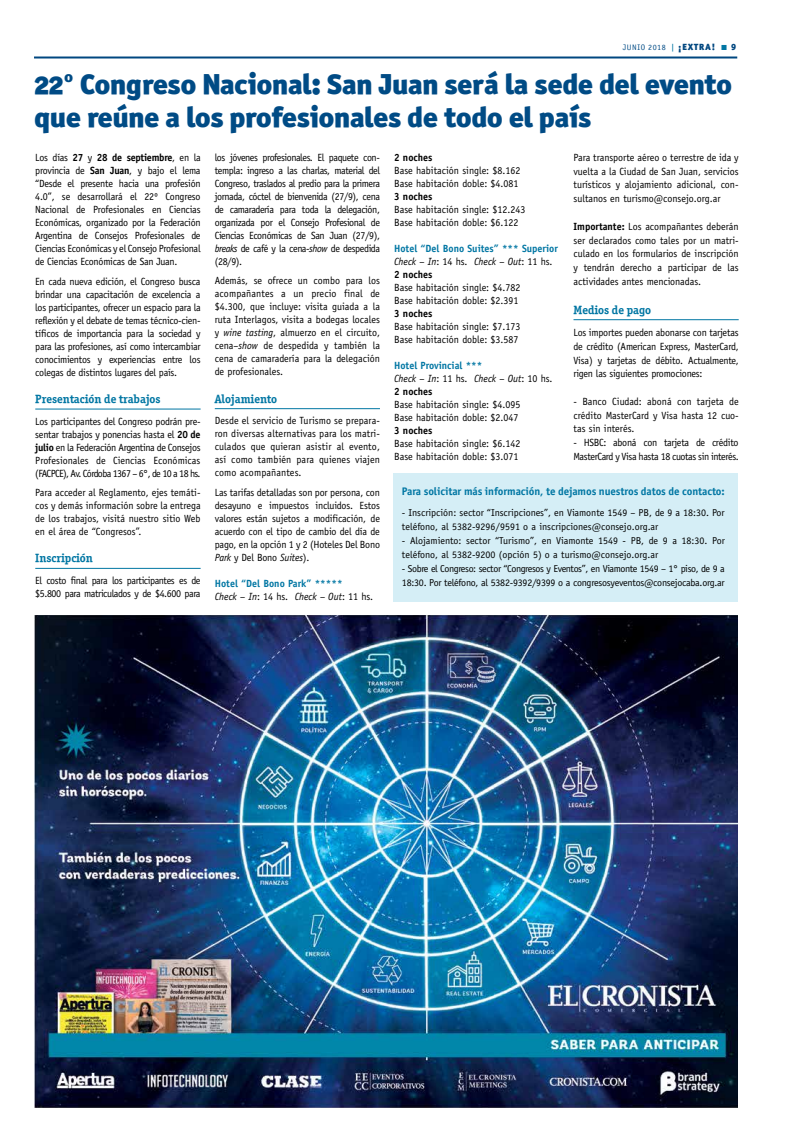
<style>
.page{position:relative;width:794px;height:1134px;background:#fff}
.page>*{position:absolute;margin:0;border:0;box-sizing:border-box;transform-origin:0 0}
.t1{font:29px/33px "Officina San Blk OSITCTT Black";letter-spacing:-.02em;color:#004b85}
.t2{font:700 12px "Officina Serif";color:#0076a3}
.t3{font:700 11px "Officina Sans";letter-spacing:-.01em;color:#0076a3}
.t4{font:10.4px/13px "Officina Sans";color:#000;text-align:justify;scale:.96 1}
.t5{font:700 10.4px/13px "Officina Sans";color:#0076a3;scale:.96 1}
.t6{font:10.4px/13px "Officina Sans";letter-spacing:-.04em;color:#000;scale:.96 1}
.t7{font:700 10.4px "Officina Sans";color:#000;scale:.96 1}
.t8{font:10px/14px "Officina Sans";color:#000}
.t9{font:10px/14px "Officina Sans";letter-spacing:-.04em;color:#000}
.t10{font:900 9px "Officina San ITC";color:#004780}
.t11{font:8px "Officina San ITC";letter-spacing:.075em;color:#004b85}
.s1{font-size:9px;color:#0076a3}
.s2{font-weight:900;font-size:9px;color:#004780}
.s3{font-weight:700}
.s4{font-style:italic}
.s5{font-weight:400;font-style:italic;color:#000}
.s6{font-weight:400;color:#000}
.s7{color:#000}
</style>
<div class="page">
<hr style="left:34px;top:57px;width:703px;height:2px;background:#004780">
<img style="left:34px;top:616px;width:704px;height:492px">
<hr style="left:35px;top:409px;width:166px;height:1px;background:#0076a3">
<hr style="left:35px;top:568px;width:166px;height:1px;background:#0076a3">
<hr style="left:215px;top:408px;width:165px;height:1px;background:#0076a3">
<hr style="left:573px;top:319px;width:165px;height:1px;background:#0076a3">
<div style="left:393px;top:473px;width:344px;height:128px;background:#d5eef6"></div>
<p class="t11" style="left:623px;top:43px;width:94px">JUNIO 2018 <span class="s1">|</span> <span class="s2">¡EXTRA!</span></p>
<p class="t10" style="left:731px;top:41px;width:7px">9</p>
<h1 class="t1" style="left:34px;top:67px;width:700px">22º Congreso Nacional: San Juan será la sede del evento que reúne a los profesionales de todo el país</h1>
<p class="t4" style="left:35px;top:151px;width:174px">Los días <span class="s3">27</span> y <span class="s3">28 de septiembre</span>, en la provincia de <span class="s3">San Juan</span>, y bajo el lema “Desde el presente hacia una profesión 4.0”, se desarrollará el 22º Congreso Nacional de Profesionales en Ciencias Económicas, organizado por la Federación Argentina de Consejos Profesionales de Ciencias Económicas y el Consejo Profesional de Ciencias Económicas de San Juan.</p>
<p class="t4" style="left:35px;top:275px;width:174px">En cada nueva edición, el Congreso busca brindar una capacitación de excelencia a los participantes, ofrecer un espacio para la reflexión y el debate de temas técnico-cien&shy;tíficos de importancia para la sociedad y para las profesiones, así como intercambiar conocimientos y experiencias entre los colegas de distintos lugares del país.</p>
<p class="t2" style="left:35px;top:392px;width:127px">Presentación de trabajos</p>
<p class="t4" style="left:35px;top:415px;width:174px">Los participantes del Congreso podrán pre&shy;sentar trabajos y ponencias hasta el <span class="s3">20 de julio</span> en la Federación Argentina de Consejos Profesionales de Ciencias Económicas (FACPCE), Av. Córdoba 1367 – 6°, de 10 a 18 hs.</p>
<p class="t4" style="left:35px;top:486px;width:174px">Para acceder al Reglamento, ejes temáti&shy;cos y demás información sobre la entrega de los trabajos, visitá nuestro sitio Web en el área de “Congresos”.</p>
<p class="t2" style="left:35px;top:551px;width:59px">Inscripción</p>
<p class="t6" style="left:35px;top:574px;width:174px">El costo final para los participantes es de $5.800 para matriculados y de $4.600 para</p>
<p class="t4" style="left:215px;top:151px;width:174px">los jóvenes profesionales. El paquete con&shy;templa: ingreso a las charlas, material del Congreso, traslados al predio para la primera jornada, cóctel de bienvenida (27/9), cena de camaradería para toda la delegación, organizada por el Consejo Profesional de Ciencias Económicas de San Juan (27/9), <span class="s4">breaks</span> de café y la cena-<span class="s4">show</span> de despedida (28/9).</p>
<p class="t4" style="left:215px;top:274px;width:174px">Además, se ofrece un combo para los acompañantes a un precio final de $4.300, que incluye: visita guiada a la ruta Interlagos, visita a bodegas locales y <span class="s4">wine tasting</span>, almuerzo en el circuito, cena–<span class="s4">show</span> de despedida y también la cena de camaradería para la delegación de profesionales.</p>
<p class="t2" style="left:215px;top:391px;width:64px">Alojamiento</p>
<p class="t4" style="left:215px;top:414px;width:174px">Desde el servicio de Turismo se prepara&shy;ron diversas alternativas para los matri&shy;culados que quieran asistir al evento, así como también para quienes viajen como acompañantes.</p>
<p class="t4" style="left:215px;top:486px;width:174px">Las tarifas detalladas son por persona, con desayuno e impuestos incluidos. Estos valores están sujetos a modificación, de acuerdo con el tipo de cambio del día de pago, en la opción 1 y 2 (Hoteles Del Bono <span class="s4">Park</span> y Del Bono <span class="s4">Suites</span>).</p>
<p class="t5" style="left:215px;top:576px;width:166px">Hotel “Del Bono Park” *****<br><span class="s5">Check – In</span><span class="s6">: 14 hs.</span> <span class="s5">Check – Out</span><span class="s6">: 11 hs.</span></p>
<p class="t4" style="left:573px;top:151px;width:174px;line-height:13.8px">Para transporte aéreo o terrestre de ida y vuelta a la Ciudad de San Juan, servicios turísticos y alojamiento adicional, con&shy;sultanos en turismo@consejo.org.ar</p>
<p class="t4" style="left:573px;top:219px;width:174px;line-height:13.8px"><span class="s3">Importante:</span> Los acompañantes deberán ser declarados como tales por un matri&shy;culado en los formularios de inscripción y tendrán derecho a participar de las actividades antes mencionadas.</p>
<p class="t2" style="left:573px;top:302px;width:79px">Medios de pago</p>
<p class="t4" style="left:573px;top:326px;width:174px;line-height:13.8px">Los importes pueden abonarse con tarjetas de crédito (American Express, MasterCard, Visa) y tarjetas de débito. Actualmente, rigen las siguientes promociones:</p>
<p class="t4" style="left:573px;top:394px;width:173px;line-height:13.8px">- Banco Ciudad: aboná con tarjeta de crédito MasterCard y Visa hasta 12 cuo&shy;tas sin interés.</p>
<p class="t6" style="left:573px;top:436px;width:174px;line-height:13.8px">- HSBC: aboná con tarjeta de crédito<br>MasterCard y Visa hasta 18 cuotas sin interés.</p>
<p class="t3" style="left:402px;top:485px;width:324px">Para solicitar más información, te dejamos nuestros datos de contacto:</p>
<p class="t8" style="left:402px;top:505px;width:324px">- Inscripción: sector “Inscripciones”, en Viamonte 1549 – PB, de 9 a 18:30. Por teléfono, al 5382-9296/9591 o a inscripciones@consejo.org.ar</p>
<p class="t8" style="left:402px;top:533px;width:324px">- Alojamiento: sector “Turismo”, en Viamonte 1549 - PB, de 9 a 18:30. Por teléfono, al 5382-9200 (opción 5) o a turismo@consejo.org.ar</p>
<p class="t9" style="left:402px;top:561px;width:324px">- Sobre el Congreso: sector “Congresos y Eventos”, en Viamonte 1549 – 1° piso, de 9 a<br>18:30. Por teléfono, al 5382-9392/9399 o a congresosyeventos@consejocaba.org.ar</p>
<p class="t7" style="left:394px;top:151px;width:41px">2 noches</p>
<p class="t4" style="left:394px;top:164px;width:133px">Base habitación single: $8.162<br>Base habitación doble: $4.081</p>
<p class="t7" style="left:394px;top:190px;width:41px">3 noches</p>
<p class="t4" style="left:394px;top:203px;width:138px">Base habitación single: $12.243<br>Base habitación doble: $6.122</p>
<p class="t5" style="left:394px;top:242px;width:172px">Hotel “Del Bono Suites” *** Superior<br><span class="s5">Check – In</span><span class="s6">: 14 hs.</span> <span class="s5">Check – Out</span><span class="s6">: 11 hs.<br></span><span class="s7">2 noches</span></p>
<p class="t4" style="left:394px;top:281px;width:133px">Base habitación single: $4.782<br>Base habitación doble: $2.391</p>
<p class="t7" style="left:394px;top:307px;width:41px">3 noches</p>
<p class="t4" style="left:394px;top:320px;width:133px">Base habitación single: $7.173<br>Base habitación doble: $3.587</p>
<p class="t5" style="left:394px;top:359px;width:166px">Hotel Provincial ***<br><span class="s5">Check – In</span><span class="s6">: 11 hs.</span> <span class="s5">Check – Out</span><span class="s6">: 10 hs.<br></span><span class="s7">2 noches</span></p>
<p class="t4" style="left:394px;top:398px;width:133px">Base habitación single: $4.095<br>Base habitación doble: $2.047</p>
<p class="t7" style="left:394px;top:424px;width:41px">3 noches</p>
<p class="t4" style="left:394px;top:437px;width:133px">Base habitación single: $6.142<br>Base habitación doble: $3.071</p>
</div>
